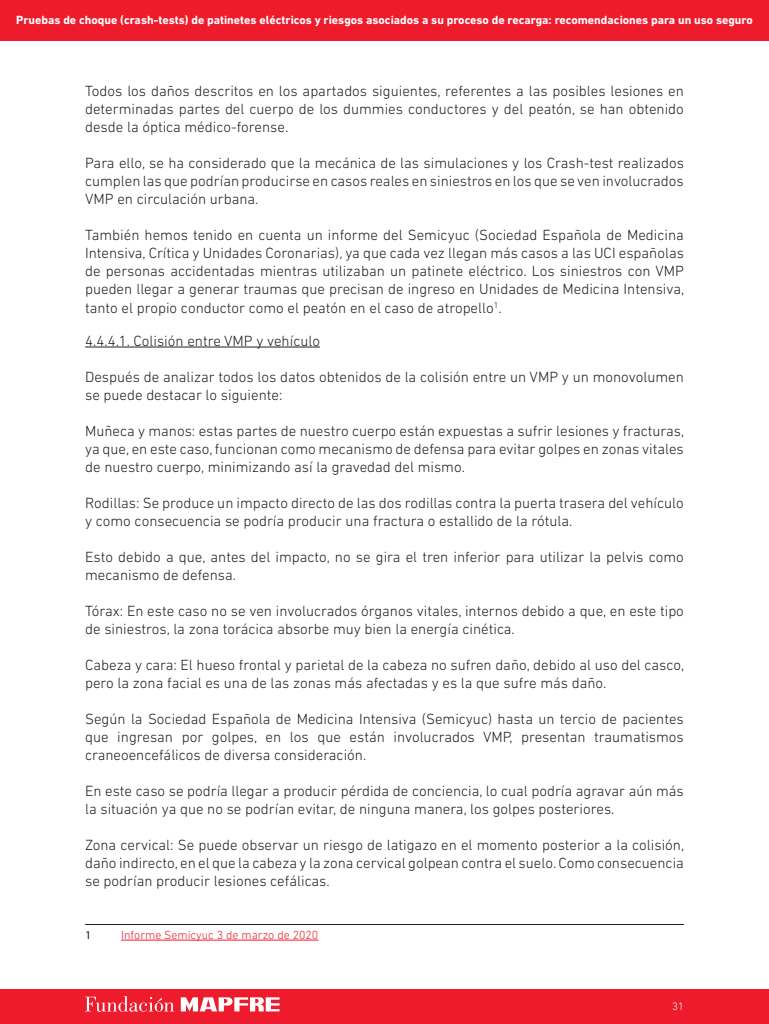
<style>
.page{position:relative;width:769px;height:1024px;background:#fff}
.page>*{position:absolute;margin:0;border:0;box-sizing:border-box;transform-origin:0 0}
._04{font:300 15px/18px "DIN Next LT Pro";color:#231f20;text-align:justify}
.t1{font:700 12px "DIN Next LT Pro";color:#fff}
.t2{font:300 12px "DIN Next LT Pro";color:#ee1b2c}
.t3{font:12px "Myriad Pro";color:#231f20}
.t4{font:300 11px "DIN Next LT Pro";color:#fff}
</style>
<div class="page">
<div style="left:0;top:988px;width:768px;height:35px;background:#ee1b2c"></div>
<div style="left:0;top:0;width:768px;height:41px;background:#ee1b2c"></div>
<svg style="left:181px;top:997px;width:98px;height:14px"></svg>
<svg style="left:85px;top:996px;width:89px;height:15px"></svg>
<hr style="left:85px;top:346px;width:235px;height:1px;background:#231f20">
<hr style="left:85px;top:924px;width:598px;height:1px;background:#231f20">
<hr style="left:121px;top:939px;width:197px;height:1px;background:#ee1b2c">
<p class="t1" style="left:16px;top:13px;width:737px">Pruebas de choque (crash-tests) de patinetes eléctricos y riesgos asociados a su proceso de recarga: recomendaciones para un uso seguro</p>
<p class="_04" style="left:85px;top:82px;width:600px">Todos los daños descritos en los apartados siguientes, referentes a las posibles lesiones en determinadas partes del cuerpo de los dummies conductores y del peatón, se han obtenido desde la óptica médico-forense.</p>
<p class="_04" style="left:85px;top:154px;width:600px">Para ello, se ha considerado que la mecánica de las simulaciones y los Crash-test realizados cumplen las que podrían producirse en casos reales en siniestros en los que se ven involucrados VMP en circulación urbana.</p>
<p class="_04" style="left:85px;top:226px;width:600px">También hemos tenido en cuenta un informe del Semicyuc (Sociedad Española de Medicina Intensiva, Crítica y Unidades Coronarias), ya que cada vez llegan más casos a las UCI españolas de personas accidentadas mientras utilizaban un patinete eléctrico. Los siniestros con VMP pueden llegar a generar traumas que precisan de ingreso en Unidades de Medicina Intensiva, tanto el propio conductor como el peatón en el caso de atropello<sup>1</sup>.</p>
<p class="_04" style="left:85px;top:331px;width:236px">4.4.4.1. Colisión entre VMP y vehículo</p>
<p class="_04" style="left:85px;top:367px;width:600px">Después de analizar todos los datos obtenidos de la colisión entre un VMP y un monovolumen se puede destacar lo siguiente:</p>
<p class="_04" style="left:85px;top:421px;width:600px">Muñeca y manos: estas partes de nuestro cuerpo están expuestas a sufrir lesiones y fracturas, ya que, en este caso, funcionan como mecanismo de defensa para evitar golpes en zonas vitales de nuestro cuerpo, minimizando así la gravedad del mismo.</p>
<p class="_04" style="left:85px;top:493px;width:600px">Rodillas: Se produce un impacto directo de las dos rodillas contra la puerta trasera del vehículo y como consecuencia se podría producir una fractura o estallido de la rótula.</p>
<p class="_04" style="left:85px;top:547px;width:600px">Esto debido a que, antes del impacto, no se gira el tren inferior para utilizar la pelvis como mecanismo de defensa.</p>
<p class="_04" style="left:85px;top:601px;width:600px">Tórax: En este caso no se ven involucrados órganos vitales, internos debido a que, en este tipo de siniestros, la zona torácica absorbe muy bien la energía cinética.</p>
<p class="_04" style="left:85px;top:655px;width:600px">Cabeza y cara: El hueso frontal y parietal de la cabeza no sufren daño, debido al uso del casco, pero la zona facial es una de las zonas más afectadas y es la que sufre más daño.</p>
<p class="_04" style="left:85px;top:709px;width:600px">Según la Sociedad Española de Medicina Intensiva (Semicyuc) hasta un tercio de pacientes que ingresan por golpes, en los que están involucrados VMP, presentan traumatismos craneoencefálicos de diversa consideración.</p>
<p class="_04" style="left:85px;top:781px;width:600px">En este caso se podría llegar a producir pérdida de conciencia, lo cual podría agravar aún más la situación ya que no se podrían evitar, de ninguna manera, los golpes posteriores.</p>
<p class="_04" style="left:85px;top:835px;width:600px">Zona cervical: Se puede observar un riesgo de latigazo en el momento posterior a la colisión, daño indirecto, en el que la cabeza y la zona cervical golpean contra el suelo. Como consecuencia se podrían producir lesiones cefálicas.</p>
<p class="t3" style="left:85px;top:927px;width:8px">1</p>
<p class="t2" style="left:121px;top:927px;width:198px">Informe Semicyuc 3 de marzo de 2020</p>
<p class="t4" style="left:671px;top:999px;width:13px">31</p>
</div>
